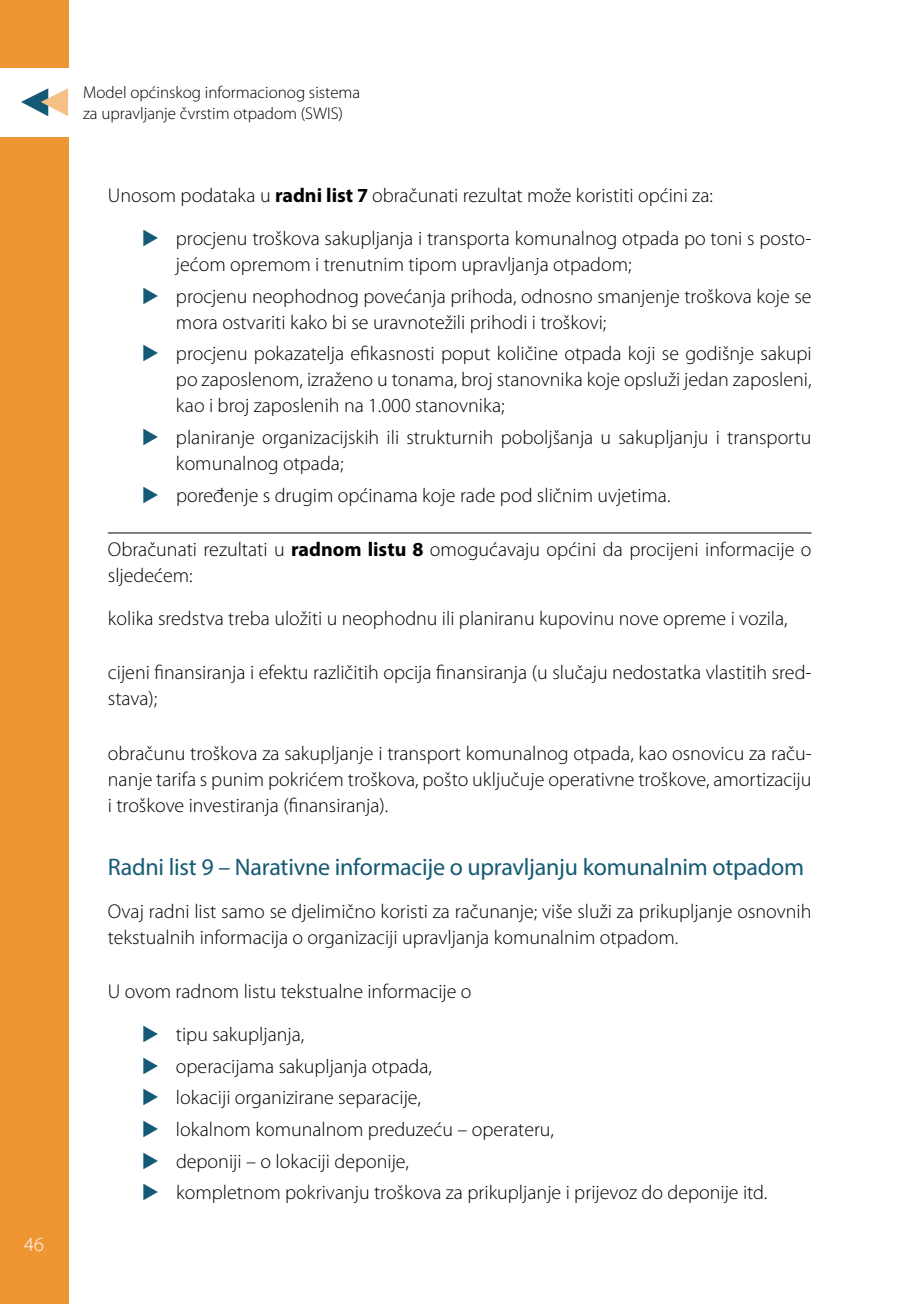
<style>
.page{position:relative;width:908px;height:1304px;background:#fff}
.page>*{position:absolute;margin:0;border:0;box-sizing:border-box;transform-origin:0 0}
.t1{font:24px "Myriad Pro";letter-spacing:-.01em;color:#155a75}
.t2{font:300 20px/26px "Myriad Pro";color:#000}
.t3{font:300 20px "Myriad Pro";color:#fff}
.t4{font:300 17px/20.4px "Myriad Pro";color:#000}
.s1{font-weight:700}
</style>
<div class="page">
<div style="left:0;top:0;width:68px;height:1304px;background:#ee9534"></div>
<div style="left:0;top:68px;width:73px;height:68px;background:#fff"></div>
<svg style="left:21px;top:88px;width:47px;height:28px"></svg>
<hr style="left:108px;top:532px;width:703px;height:1px;background:#000">
<p class="t3" style="left:24px;top:1232px;width:21px">46</p>
<p class="t4" style="left:83px;top:82px;width:278px">Model općinskog informacionog sistema za upravljanje čvrstim otpadom (SWIS)</p>
<p class="t2" style="left:176px;top:174px;width:636px;line-height:43px;text-indent:-68px">Unosom podataka u <span class="s1">radni list 7</span> obračunati rezultat može koristiti općini za:<br>procjenu troškova sakupljanja i transporta komunalnog otpada po toni s posto-</p>
<p class="t2" style="left:176px;top:248px;width:636px;line-height:31.6px">jećom opremom i trenutnim tipom upravljanja otpadom;<br>procjenu neophodnog povećanja prihoda, odnosno smanjenje troškova koje se</p>
<p class="t2" style="left:176px;top:306px;width:636px;line-height:31.6px">mora ostvariti kako bi se uravnotežili prihodi i troškovi;<br>procjenu pokazatelja efikasnosti poput količine otpada koji se godišnje sakupi</p>
<p class="t2" style="left:176px;top:367px;width:636px">po zaposlenom, izraženo u tonama, broj stanovnika koje opsluži jedan zaposleni, kao i broj zaposlenih na 1.000 stanovnika;</p>
<p class="t2" style="left:176px;top:424px;width:636px">planiranje organizacijskih ili strukturnih poboljšanja u sakupljanju i transportu komunalnog otpada;</p>
<p class="t2" style="left:176px;top:482px;width:495px">poređenje s drugim općinama koje rade pod sličnim uvjetima.</p>
<p class="t2" style="left:108px;top:536px;width:704px">Obračunati rezultati u <span class="s1">radnom listu 8</span> omogućavaju općini da procijeni informacije o sljedećem:</p>
<p class="t2" style="left:108px;top:605px;width:681px">kolika sredstva treba uložiti u neophodnu ili planiranu kupovinu nove opreme i vozila,</p>
<p class="t2" style="left:108px;top:660px;width:704px">cijeni finansiranja i efektu različitih opcija finansiranja (u slučaju nedostatka vlastitih sred&shy;stava);</p>
<p class="t2" style="left:108px;top:740px;width:705px;text-align:justify">obračunu troškova za sakupljanje i transport komunalnog otpada, kao osnovicu za raču&shy;nanje tarifa s punim pokrićem troškova, pošto uključuje operativne troškove, amortizaciju i troškove investiranja (finansiranja).</p>
<p class="t1" style="left:108px;top:852px;width:697px">Radni list 9 – Narativne informacije o upravljanju komunalnim otpadom</p>
<p class="t2" style="left:108px;top:898px;width:704px">Ovaj radni list samo se djelimično koristi za računanje; više služi za prikupljanje osnovnih tekstualnih informacija o organizaciji upravljanja komunalnim otpadom.</p>
<p class="t2" style="left:176px;top:970px;width:297px;line-height:43px;text-indent:-68px">U ovom radnom listu tekstualne informacije o tipu sakupljanja,</p>
<p class="t2" style="left:176px;top:1050px;width:592px;line-height:31.6px">operacijama sakupljanja otpada,<br>lokaciji organizirane separacije,<br>lokalnom komunalnom preduzeću – operateru,<br>deponiji – o lokaciji deponije,<br>kompletnom pokrivanju troškova za prikupljanje i prijevoz do deponije itd.</p>
</div>
